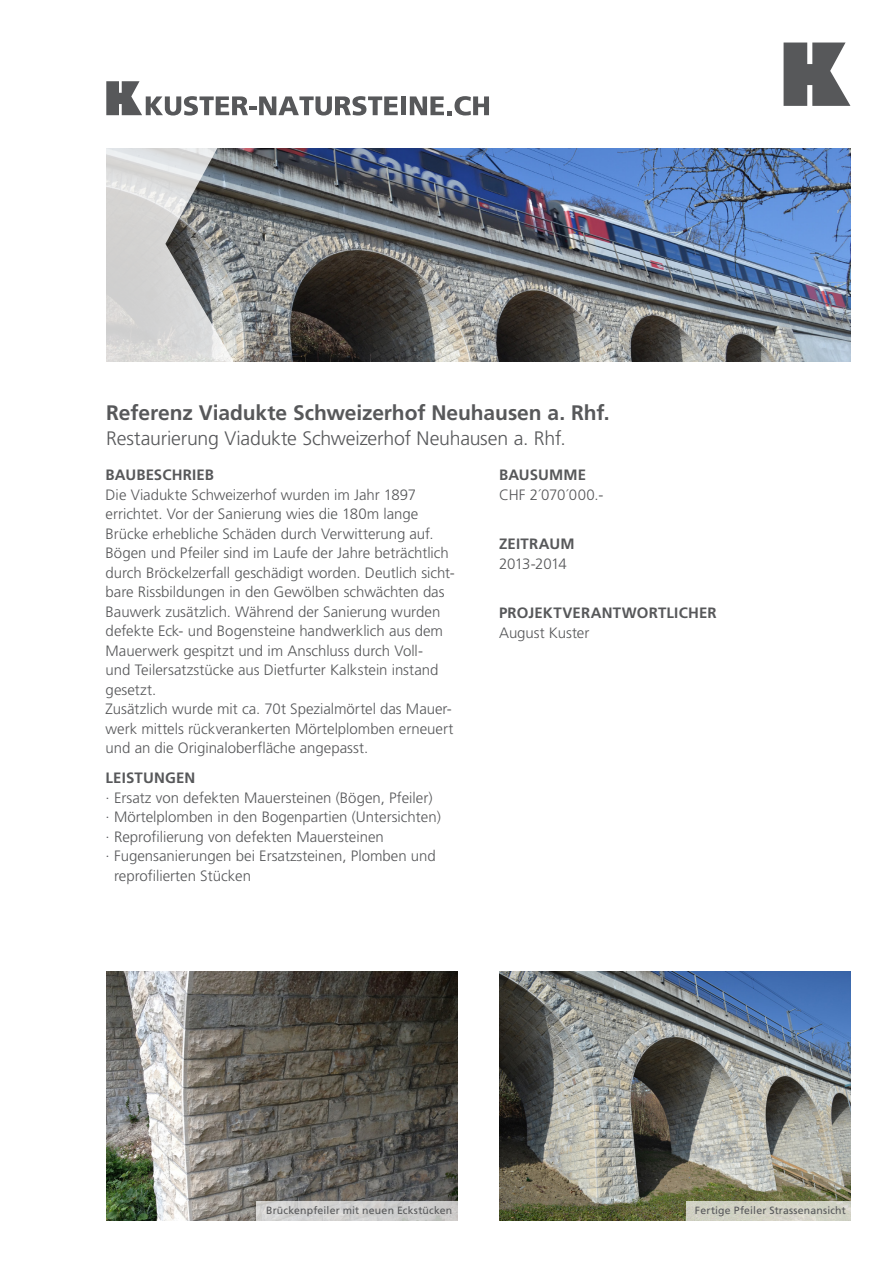
<style>
.page{position:relative;width:893px;height:1263px;background:#fff}
.page>*{position:absolute;margin:0;border:0;box-sizing:border-box;transform-origin:0 0}
.t1{font:700 21px "Frutiger LT Std";letter-spacing:-.005em;color:#57585a}
.t2{font:300 19.5px "Frutiger LT Std";letter-spacing:-.01em;color:#57585a}
.t3{font:300 15px/19.5px "Frutiger LT Std";color:#57585a}
.t4{font:700 15px "Frutiger LT Std";letter-spacing:.01em;color:#57585a}
.t5{font:300 15px "Frutiger LT Std";letter-spacing:-.04em;color:#57585a}
.t6{font:10.5px "Frutiger LT Std";letter-spacing:.015em;color:#57585a}
</style>
<div class="page">
<img style="left:234px;top:149px;width:616px;height:212px">
<img style="left:107px;top:972px;width:350px;height:248px">
<img style="left:500px;top:972px;width:350px;height:248px">
<div style="left:256px;top:1201px;width:201px;height:19px;background:#d0d0cf"></div>
<div style="left:686px;top:1201px;width:164px;height:19px;background:#d2d2c5"></div>
<svg style="left:106px;top:81px;width:292px;height:35px"></svg>
<div style="left:401px;top:96px;width:5px;height:19px;background:#57585a"></div>
<svg style="left:410px;top:96px;width:79px;height:20px"></svg>
<svg style="left:784px;top:43px;width:66px;height:63px"></svg>
<svg style="left:106px;top:148px;width:128px;height:214px;background:#bebfbe"></svg>
<p class="t1" style="left:106px;top:400px;width:505px">Referenz Viadukte Schweizerhof Neuhausen a. Rhf.</p>
<p class="t2" style="left:106px;top:427px;width:461px">Restaurierung Viadukte Schweizerhof Neuhausen a. Rhf.</p>
<p class="t4" style="left:106px;top:466px;width:110px">BAUBESCHRIEB</p>
<p class="t3" style="left:106px;top:485px;width:312px">Die Viadukte Schweizerhof wurden im Jahr 1897</p>
<p class="t3" style="left:106px;top:504px;width:351px">errichtet. Vor der Sanierung wies die 180m lange Brücke erhebliche Schäden durch Verwitterung auf.<br>Bögen und Pfeiler sind im Laufe der Jahre beträchtlich durch Bröckelzerfall geschädigt worden. Deutlich sicht&shy;bare Rissbildungen in den Gewölben schwächten das Bauwerk zusätzlich. Während der Sanierung wurden defekte Eck- und Bogensteine handwerklich aus dem Mauerwerk gespitzt und im Anschluss durch Voll-<br>und Teilersatzstücke aus Dietfurter Kalkstein instand gesetzt.</p>
<p class="t3" style="left:106px;top:699px;width:349px;text-align:justify">Zusätzlich wurde mit ca. 70t Spezialmörtel das Mauer&shy;werk mittels rückverankerten Mörtelplomben erneuert und an die Originaloberfläche angepasst.</p>
<p class="t4" style="left:106px;top:769px;width:91px">LEISTUNGEN</p>
<p class="t3" style="left:106px;top:788px;width:328px">· Ersatz von defekten Mauersteinen (Bögen, Pfeiler)</p>
<p class="t3" style="left:106px;top:807px;width:337px">· Mörtelplomben in den Bogenpartien (Untersichten)</p>
<p class="t3" style="left:106px;top:827px;width:280px">· Reprofilierung von defekten Mauersteinen</p>
<p class="t3" style="left:114px;top:846px;width:323px;text-indent:-9px">· Fugensanierungen bei Ersatzsteinen, Plomben und reprofilierten Stücken</p>
<p class="t4" style="left:499px;top:466px;width:88px">BAUSUMME</p>
<p class="t3" style="left:499px;top:485px;width:106px">CHF 2´070´000.-</p>
<p class="t4" style="left:499px;top:535px;width:77px">ZEITRAUM</p>
<p class="t5" style="left:499px;top:555px;width:69px">2013-2014</p>
<p class="t4" style="left:499px;top:604px;width:219px">PROJEKTVERANTWORTLICHER</p>
<p class="t3" style="left:499px;top:623px;width:92px">August Kuster</p>
<p class="t6" style="left:266px;top:1204px;width:188px">Brückenpfeiler mit neuen Eckstücken</p>
<p class="t6" style="left:695px;top:1204px;width:152px">Fertige Pfeiler Strassenansicht</p>
</div>
